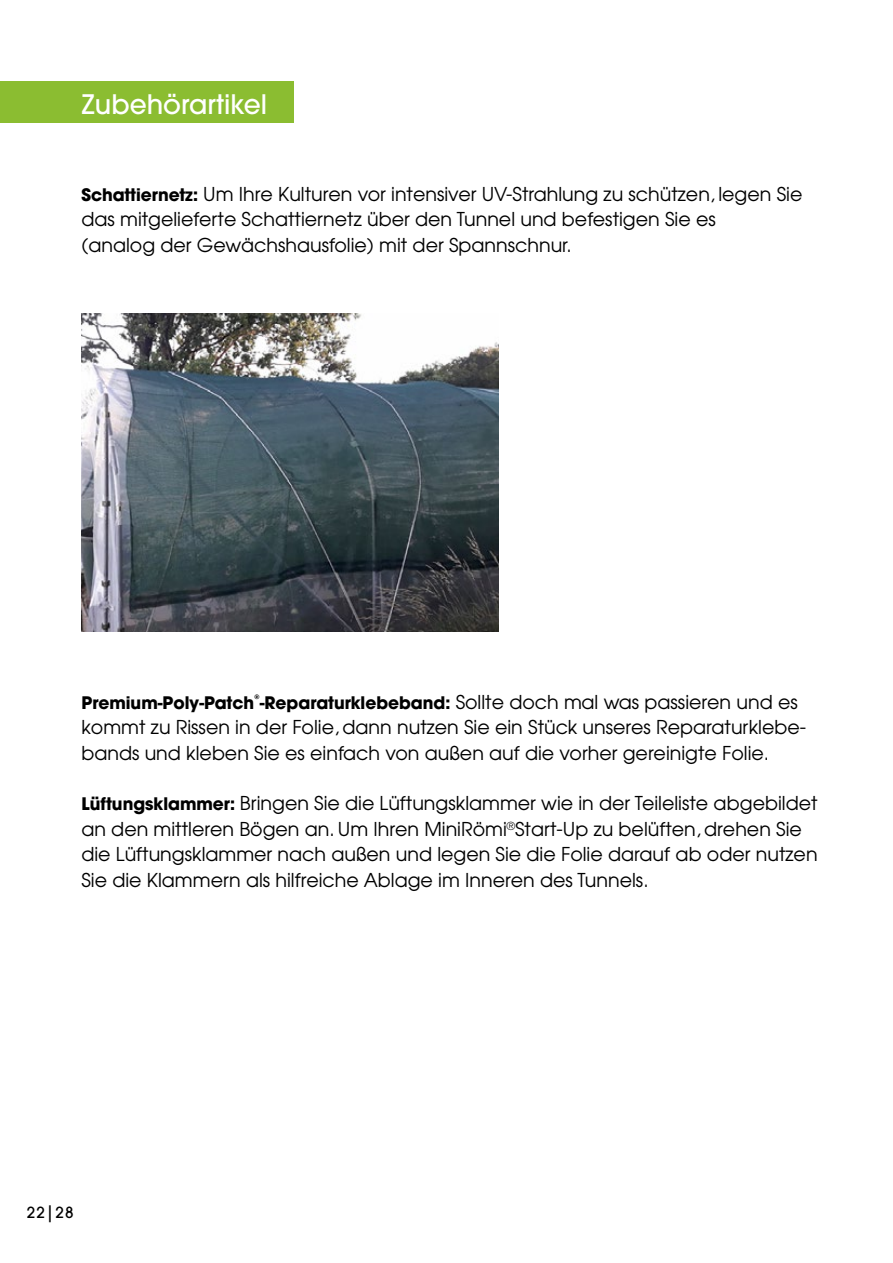
<style>
.page{position:relative;width:893px;height:1263px;background:#fff}
.page>*{position:absolute;margin:0;border:0;box-sizing:border-box;transform-origin:0 0}
.t1{font:500 29.55px "Avant Gard";color:#fff}
.t2{font:19.05px/25.3px "Avant Garde";color:#000}
.t3{font:700 19.05px "Avant Gard";color:#000}
.t4{font:500 16.95px "Avant Gard";color:#000}
.s1{font-family:"Avant Gard";font-weight:700}
.s2{font-family:"Avant Garde";font-weight:400}
</style>
<div class="page">
<div style="left:0;top:81px;width:293px;height:42px;background:#8bbd31"></div>
<img style="left:81px;top:314px;width:417px;height:317px">
<h1 class="t1" style="left:81px;top:87px;width:187px">Zubehörartikel</h1>
<p class="t2" style="left:81px;top:181px;width:722px"><span class="s1">Schattiernetz:</span> Um Ihre Kulturen vor intensiver UV-Strahlung zu schützen, legen Sie das mitgelieferte Schattiernetz über den Tunnel und befestigen Sie es<br>(analog der Gewächshausfolie) mit der Spannschnur.</p>
<p class="t3" style="left:81px;top:691px;width:718px">Premium-Poly-Patch<sup>®</sup>-Reparaturklebeband: <span class="s2">Sollte doch mal was passieren und es</span></p>
<p class="t2" style="left:81px;top:714px;width:726px">kommt zu Rissen in der Folie, dann nutzen Sie ein Stück unseres Reparaturklebe&shy;bands und kleben Sie es einfach von außen auf die vorher gereinigte Folie.</p>
<p class="t2" style="left:81px;top:790px;width:738px"><span class="s1">Lüftungsklammer:</span> Bringen Sie die Lüftungsklammer wie in der Teileliste abgebildet an den mittleren Bögen an. Um Ihren MiniRömi<sup>®</sup>Start-Up zu belüften, drehen Sie die Lüftungsklammer nach außen und legen Sie die Folie darauf ab oder nutzen Sie die Klammern als hilfreiche Ablage im Inneren des Tunnels.</p>
<p class="t4" style="left:27px;top:1202px;width:49px">22|28</p>
</div>
